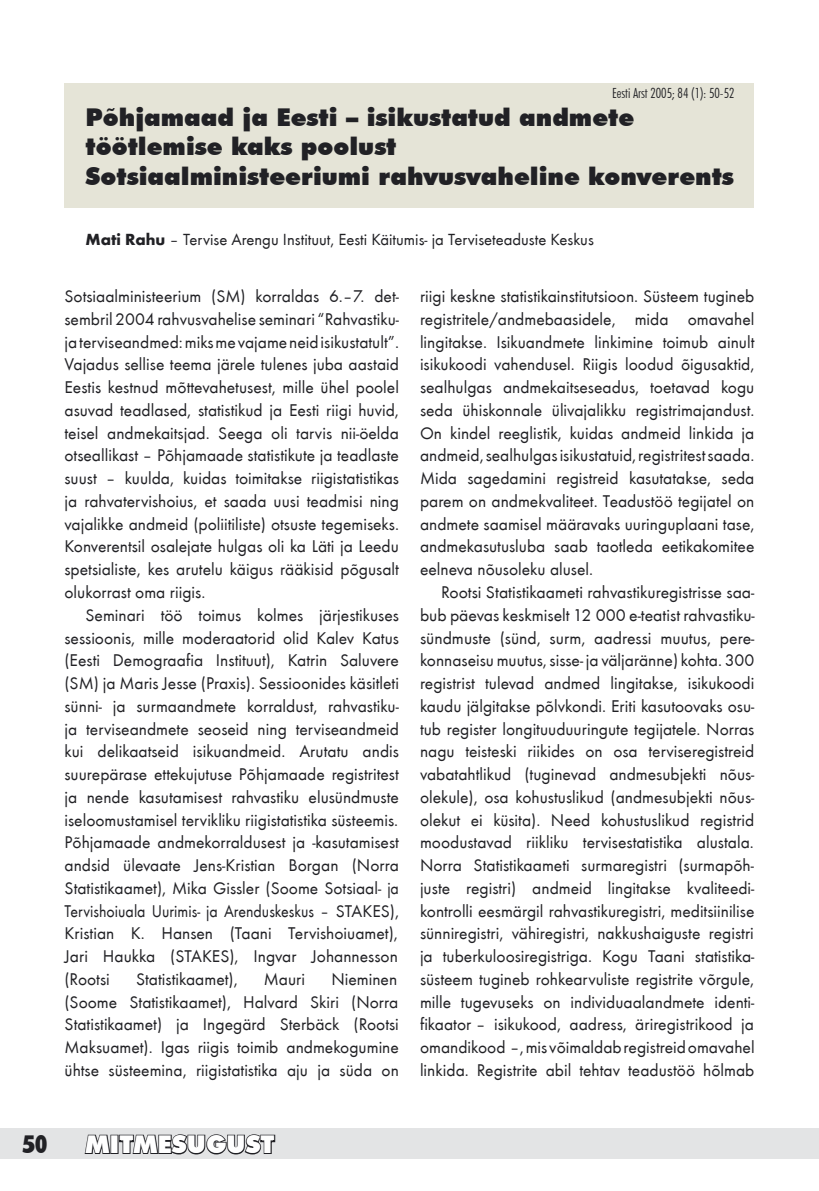
<style>
.page{position:relative;width:819px;height:1191px;background:#fff}
.page>*{position:absolute;margin:0;border:0;box-sizing:border-box;transform-origin:0 0}
.kastSpealkiri{font:900 24.5px/29.4px "Futura BT";color:#212125}
.t1{font:900 24.5px "Futura BT";color:#fff}
.t2{font:900 condensed 24.5px "Futura BT";color:#212125}
.Pohitext{font:17.5px/22.8px "Futura T";color:#212125;text-align:justify}
.Default{font:16.62px "Futura T";color:#212125}
.t3{font:300 condensed 14px "Futura BT";color:#212125}
.s1{font-weight:700}
</style>
<div class="page">
<div style="left:0;top:1129px;width:819px;height:30px;background:#e3e4e5"></div>
<svg style="left:84px;top:1128px;width:27px;height:26px"></svg>
<div style="left:110px;top:1134px;width:9px;height:20px;border:2px solid #212125"></div>
<svg style="left:118px;top:1128px;width:158px;height:27px"></svg>
<div style="left:64px;top:84px;width:690px;height:124px;background:#e5e4d7"></div>
<p class="t3" style="left:612px;top:85px;width:124px">Eesti Arst 2005; 84 (1): 50-52</p>
<p class="kastSpealkiri" style="left:86px;top:102px;width:550px">Põhjamaad ja Eesti – isikustatud andmete töötlemise kaks poolust</p>
<p class="kastSpealkiri" style="left:86px;top:161px;width:649px">Sotsiaalministeeriumi rahvusvaheline konverents</p>
<p class="Default" style="left:86px;top:230px;width:509px"><span class="s1">Mati Rahu</span> – Tervise Arengu Instituut, Eesti Käitumis- ja Terviseteaduste Keskus</p>
<p class="Pohitext" style="left:64px;top:285px;width:336px">Sotsiaalministeerium (SM) korraldas 6.–7. det&shy;sembril 2004 rahvusvahelise seminari “Rahvastiku&shy;ja terviseandmed: miks me vajame neid isikustatult”.<br>Vajadus sellise teema järele tulenes juba aastaid Eestis kestnud mõttevahetusest, mille ühel poolel asuvad teadlased, statistikud ja Eesti riigi huvid, teisel andmekaitsjad. Seega oli tarvis nii-öelda otseallikast – Põhjamaade statistikute ja teadlaste suust – kuulda, kuidas toimitakse riigistatistikas ja rahvatervishoius, et saada uusi teadmisi ning vajalikke andmeid (poliitiliste) otsuste tegemiseks.<br>Konverentsil osalejate hulgas oli ka Läti ja Leedu spetsialiste, kes arutelu käigus rääkisid põgusalt olukorrast oma riigis.</p>
<p class="Pohitext" style="left:64px;top:603px;width:336px;text-indent:21px">Seminari töö toimus kolmes järjestikuses sessioonis, mille moderaatorid olid Kalev Katus (Eesti Demograafia Instituut), Katrin Saluvere (SM) ja Maris Jesse (Praxis). Sessioonides käsitleti sünni- ja surmaandmete korraldust, rahvastiku&shy;ja terviseandmete seoseid ning terviseandmeid kui delikaatseid isikuandmeid. Arutatu andis suurepärase ettekujutuse Põhjamaade registritest ja nende kasutamisest rahvastiku elusündmuste iseloomustamisel tervikliku riigistatistika süsteemis.</p>
<p class="Pohitext" style="left:64px;top:831px;width:336px">Põhjamaade andmekorraldusest ja -kasutamisest andsid ülevaate Jens-Kristian Borgan (Norra Statistikaamet), Mika Gissler (Soome Sotsiaal- ja Tervishoiuala Uurimis- ja Arenduskeskus – STAKES), Kristian K. Hansen (Taani Tervishoiuamet), Jari Haukka (STAKES), Ingvar Johannesson (Rootsi</p>
<p class="Pohitext" style="left:136px;top:967px;width:103px">Statistikaamet),</p>
<p class="Pohitext" style="left:264px;top:967px;width:43px">Mauri</p>
<p class="Pohitext" style="left:64px;top:967px;width:336px;text-indent:267px">Nieminen (Soome Statistikaamet), Halvard Skiri (Norra Statistikaamet) ja Ingegärd Sterbäck (Rootsi Maksuamet). Igas riigis toimib andmekogumine ühtse süsteemina, riigistatistika aju ja süda on</p>
<p class="Pohitext" style="left:420px;top:285px;width:336px">riigi keskne statistikainstitutsioon. Süsteem tugineb registritele/andmebaasidele, mida omavahel lingitakse. Isikuandmete linkimine toimub ainult isikukoodi vahendusel. Riigis loodud õigusaktid, sealhulgas andmekaitseseadus, toetavad kogu seda ühiskonnale ülivajalikku registrimajandust.<br>On kindel reeglistik, kuidas andmeid linkida ja andmeid, sealhulgas isikustatuid, registritest saada.<br>Mida sagedamini registreid kasutatakse, seda parem on andmekvaliteet. Teadustöö tegijatel on andmete saamisel määravaks uuringuplaani tase, andmekasutusluba saab taotleda eetikakomitee eelneva nõusoleku alusel.</p>
<p class="Pohitext" style="left:420px;top:581px;width:336px;text-indent:21px">Rootsi Statistikaameti rahvastikuregistrisse saa&shy;bub päevas keskmiselt 12 000 e-teatist rahvastiku&shy;sündmuste (sünd, surm, aadressi muutus, pere&shy;konnaseisu muutus, sisse- ja väljaränne) kohta. 300 registrist tulevad andmed lingitakse, isikukoodi kaudu jälgitakse põlvkondi. Eriti kasutoovaks osu&shy;tub register longituuduuringute tegijatele. Norras nagu teisteski riikides on osa terviseregistreid vabatahtlikud (tuginevad andmesubjekti nõus&shy;olekule), osa kohustuslikud (andmesubjekti nõus&shy;olekut ei küsita). Need kohustuslikud registrid moodustavad riikliku tervisestatistika alustala.<br>Norra Statistikaameti surmaregistri (surmapõh&shy;juste registri) andmeid lingitakse kvaliteedi&shy;kontrolli eesmärgil rahvastikuregistri, meditsiinilise sünniregistri, vähiregistri, nakkushaiguste registri ja tuberkuloosiregistriga. Kogu Taani statistika&shy;süsteem tugineb rohkearvuliste registrite võrgule, mille tugevuseks on individuaalandmete identi&shy;fikaator – isikukood, aadress, äriregistrikood ja omandikood –, mis võimaldab registreid omavahel linkida. Registrite abil tehtav teadustöö hõlmab</p>
<h1 class="t2" style="left:23px;top:1128px;width:26px">50</h1>
<p class="t1" style="left:86px;top:1129px;width:191px">MITMESUGUST</p>
</div>
